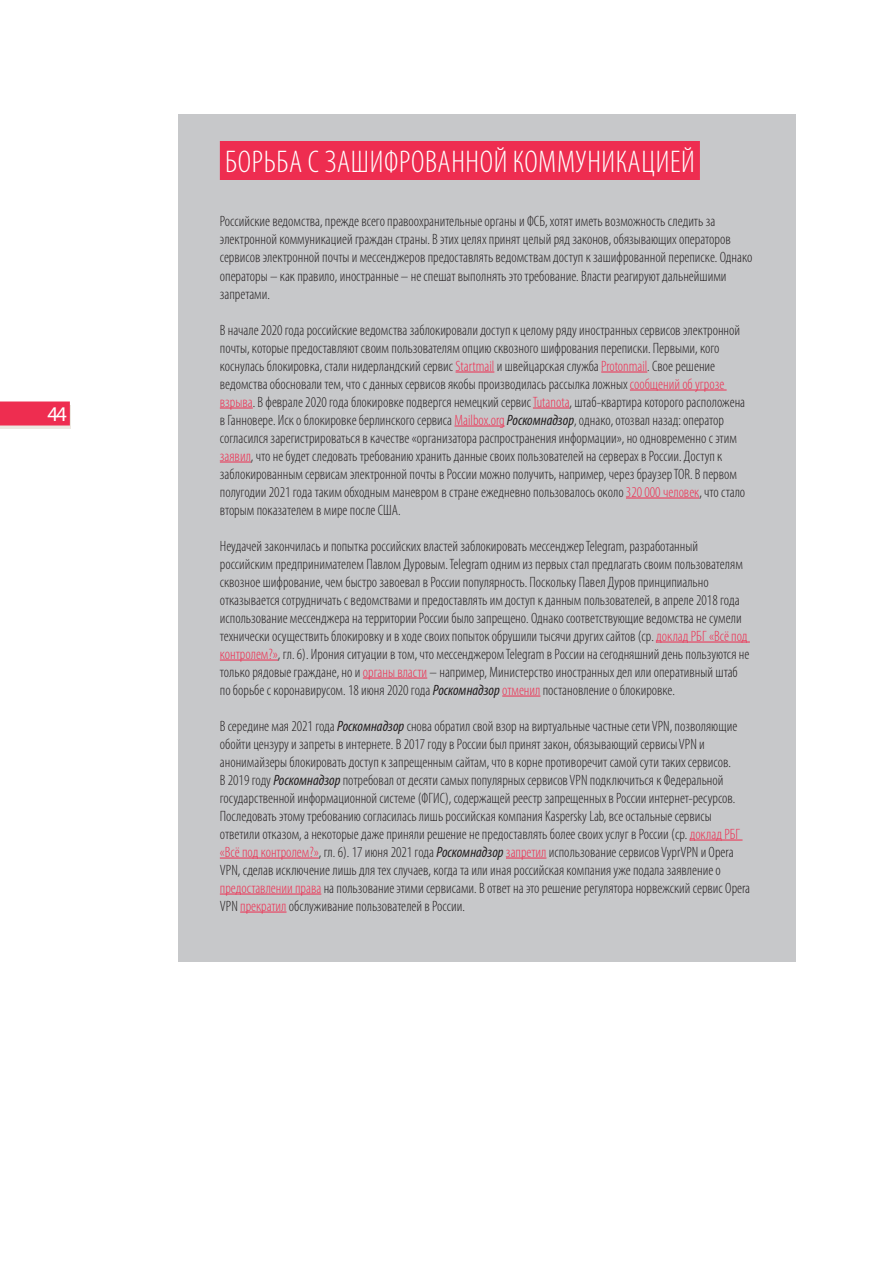
<style>
.page{position:relative;width:893px;height:1263px;background:#fff}
.page>*{position:absolute;margin:0;border:0;box-sizing:border-box;transform-origin:0 0}
.t1{font:300 condensed 31.5px "Myriad Pro";letter-spacing:.02em;color:#fff}
.t2{font:21px "Myriad Pro";color:#fff}
.t3{font:300 condensed 15px/18px "Myriad Pro";color:#231f20}
.s1{color:#ee2d50}
.s2{font-weight:400;font-style:italic}
</style>
<div class="page">
<svg style="left:0;top:405px;width:71px;height:24px"></svg>
<div style="left:0;top:401px;width:70px;height:24px;background:#ee2d50"></div>
<div style="left:178px;top:114px;width:618px;height:848px;background:#c7c8ca"></div>
<div style="left:220px;top:141px;width:480px;height:39px;background:#ee2d50"></div>
<hr style="left:456px;top:372px;width:38px;height:1px;background:#ee2d50">
<hr style="left:601px;top:372px;width:46px;height:1px;background:#ee2d50">
<hr style="left:630px;top:390px;width:97px;height:1px;background:#ee2d50">
<hr style="left:220px;top:408px;width:33px;height:1px;background:#ee2d50">
<hr style="left:533px;top:408px;width:37px;height:1px;background:#ee2d50">
<hr style="left:455px;top:426px;width:50px;height:1px;background:#ee2d50">
<hr style="left:220px;top:462px;width:31px;height:1px;background:#ee2d50">
<hr style="left:626px;top:498px;width:73px;height:1px;background:#ee2d50">
<hr style="left:656px;top:642px;width:94px;height:1px;background:#ee2d50">
<hr style="left:220px;top:660px;width:58px;height:1px;background:#ee2d50">
<hr style="left:363px;top:678px;width:64px;height:1px;background:#ee2d50">
<hr style="left:502px;top:696px;width:38px;height:1px;background:#ee2d50">
<hr style="left:690px;top:840px;width:53px;height:1px;background:#ee2d50">
<hr style="left:220px;top:858px;width:99px;height:1px;background:#ee2d50">
<hr style="left:506px;top:858px;width:40px;height:1px;background:#ee2d50">
<hr style="left:220px;top:894px;width:101px;height:1px;background:#ee2d50">
<hr style="left:240px;top:912px;width:47px;height:1px;background:#ee2d50">
<h2 class="t2" style="left:47px;top:401px;width:21px">44</h2>
<h1 class="t1" style="left:225px;top:145px;width:471px">БОРЬБА С ЗАШИФРОВАННОЙ КОММУНИКАЦИЕЙ</h1>
<p class="t3" style="left:220px;top:213px;width:534px">Российские ведомства, прежде всего правоохранительные органы и ФСБ, хотят иметь возможность следить за электронной коммуникацией граждан страны. В этих целях принят целый ряд законов, обязывающих операторов сервисов электронной почты и мессенджеров предоставлять ведомствам доступ к зашифрованной переписке. Однако операторы – как правило, иностранные – не спешат выполнять это требование. Власти реагируют дальнейшими запретами.</p>
<p class="t3" style="left:220px;top:321px;width:527px">В начале 2020 года российские ведомства заблокировали доступ к целому ряду иностранных сервисов электронной почты, которые предоставляют своим пользователям опцию сквозного шифрования переписки. Первыми, кого коснулась блокировка, стали нидерландский сервис <span class="s1">Startmail</span> и швейцарская служба <span class="s1">Protonmail</span>. Свое решение ведомства обосновали тем, что с данных сервисов якобы производилась рассылка ложных <span class="s1">сообщений об угрозе взрыва</span>. В феврале 2020 года блокировке подвергся немецкий сервис <span class="s1">Tutanota</span>, штаб-квартира которого расположена в Ганновере. Иск о блокировке берлинского сервиса <span class="s1">Mailbox.org</span><span class="s2">Роскомнадзор</span>, однако, отозвал назад: оператор согласился зарегистрироваться в качестве «организатора распространения информации», но одновременно с этим <span class="s1">заявил</span>, что не будет следовать требованию хранить данные своих пользователей на серверах в России. Доступ к заблокированным сервисам электронной почты в России можно получить, например, через браузер TOR. В первом полугодии 2021 года таким обходным маневром в стране ежедневно пользовалось около <span class="s1">320 000 человек</span>, что стало вторым показателем в мире после США.</p>
<p class="t3" style="left:220px;top:537px;width:531px">Неудачей закончилась и попытка российских властей заблокировать мессенджер Telegram, разработанный российским предпринимателем Павлом Дуровым. Telegram одним из первых стал предлагать своим пользователям сквозное шифрование, чем быстро завоевал в России популярность. Поскольку Павел Дуров принципиально отказывается сотрудничать с ведомствами и предоставлять им доступ к данным пользователей, в апреле 2018 года использование мессенджера на территории России было запрещено. Однако соответствующие ведомства не сумели технически осуществить блокировку и в ходе своих попыток обрушили тысячи других сайтов (ср. <span class="s1">доклад РБГ «Всё под контролем?»</span>, гл. 6). Ирония ситуации в том, что мессенджером Telegram в России на сегодняшний день пользуются не только рядовые граждане, но и <span class="s1">органы власти</span> – например, Министерство иностранных дел или оперативный штаб по борьбе с коронавирусом. 18 июня 2020 года <span class="s2">Роскомнадзор</span><span class="s1">отменил</span> постановление о блокировке.</p>
<p class="t3" style="left:220px;top:717px;width:532px">В середине мая 2021 года <span class="s2">Роскомнадзор</span> снова обратил свой взор на виртуальные частные сети VPN, позволяющие обойти цензуру и запреты в интернете. В 2017 году в России был принят закон, обязывающий сервисы VPN и анонимайзеры блокировать доступ к запрещенным сайтам, что в корне противоречит самой сути таких сервисов.<br>В 2019 году <span class="s2">Роскомнадзор</span> потребовал от десяти самых популярных сервисов VPN подключиться к Федеральной государственной информационной системе (ФГИС), содержащей реестр запрещенных в России интернет-ресурсов.<br>Последовать этому требованию согласилась лишь российская компания Kaspersky Lab, все остальные сервисы ответили отказом, а некоторые даже приняли решение не предоставлять более своих услуг в России (ср. <span class="s1">доклад РБГ «Всё под контролем?»</span>, гл. 6). 17 июня 2021 года <span class="s2">Роскомнадзор</span> <span class="s1">запретил</span> использование сервисов VyprVPN и Opera VPN, сделав исключение лишь для тех случаев, когда та или иная российская компания уже подала заявление о <span class="s1">предоставлении права</span> на пользование этими сервисами. В ответ на это решение регулятора норвежский сервис Opera VPN <span class="s1">прекратил</span> обслуживание пользователей в России.</p>
</div>
